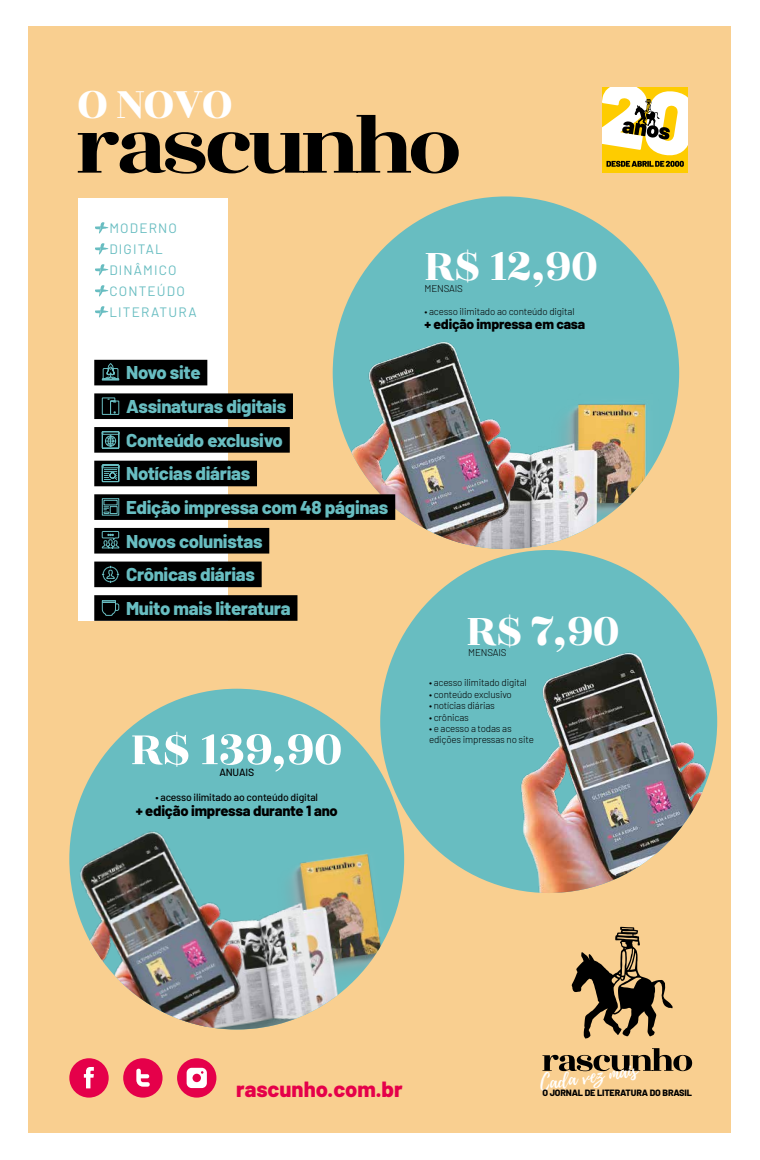
<style>
.page{position:relative;width:760px;height:1160px;background:#fff}
.page>*{position:absolute;margin:0;border:0;box-sizing:border-box;transform-origin:0 0}
.t1{font:51.2px "Rozha One";color:#fff}
.t2{font:48.1px "Rozha One";color:#fff}
.t3{font:47.8px "Rozha One";color:#fff}
.t4{font:800 21.9px "Barlow";color:#e5004a}
.t5{font:20.1px "Playlist Script";color:#fff}
.t6{font:800 18.5px/33.6px "Barlow";letter-spacing:-.015em;color:#68bdc1}
.t7{font:800 14.7px "Barlow";letter-spacing:-.015em;color:#000}
.t8{font:800 13.9px "Barlow";letter-spacing:-.015em;color:#000}
.t9{font:13.6px/21px "Barlow";letter-spacing:.085em;color:#68bdc1}
.t10{font:500 10.4px "Barlow";letter-spacing:-.015em;color:#000}
.t11{font:300 9.8px/11.4px "Barlow";letter-spacing:-.015em;color:#000}
.t12{font:800 9.1px "Barlow";letter-spacing:-.015em;color:#000}
</style>
<div class="page">
<div style="left:29px;top:27px;width:702px;height:1105px;background:#f9cf90"></div>
<div style="left:333px;top:196px;width:346px;height:353px;background:#68bdc1;border-radius:50%"></div>
<img style="left:525px;top:404px;width:134px;height:144px">
<img style="left:333px;top:313px;width:192px;height:236px">
<div style="left:602px;top:87px;width:85px;height:85px;background:#fecc00"></div>
<svg style="left:602px;top:87px;width:85px;height:80px"></svg>
<svg style="left:571px;top:926px;width:101px;height:112px"></svg>
<svg style="left:542px;top:1048px;width:150px;height:23px"></svg>
<svg style="left:78px;top:115px;width:381px;height:59px"></svg>
<div style="left:78px;top:198px;width:149px;height:423px;background:#fff"></div>
<div style="left:94px;top:360px;width:113px;height:25px;background:#000"></div>
<div style="left:94px;top:393px;width:199px;height:26px;background:#000"></div>
<div style="left:94px;top:427px;width:196px;height:25px;background:#000"></div>
<div style="left:94px;top:460px;width:163px;height:26px;background:#000"></div>
<div style="left:94px;top:494px;width:301px;height:26px;background:#000"></div>
<div style="left:94px;top:528px;width:175px;height:25px;background:#000"></div>
<div style="left:94px;top:561px;width:168px;height:26px;background:#000"></div>
<div style="left:94px;top:595px;width:203px;height:25px;background:#000"></div>
<svg style="left:95px;top:222px;width:13px;height:12px"></svg>
<svg style="left:95px;top:243px;width:13px;height:12px"></svg>
<svg style="left:95px;top:264px;width:13px;height:12px"></svg>
<svg style="left:95px;top:285px;width:13px;height:12px"></svg>
<svg style="left:95px;top:306px;width:13px;height:12px"></svg>
<svg style="left:102px;top:363px;width:17px;height:17px"></svg>
<svg style="left:102px;top:397px;width:17px;height:18px"></svg>
<svg style="left:102px;top:531px;width:17px;height:17px"></svg>
<svg style="left:102px;top:498px;width:17px;height:17px"></svg>
<svg style="left:102px;top:431px;width:17px;height:17px"></svg>
<svg style="left:102px;top:464px;width:17px;height:18px"></svg>
<svg style="left:102px;top:565px;width:17px;height:18px"></svg>
<svg style="left:102px;top:600px;width:17px;height:16px"></svg>
<div style="left:123px;top:1058px;width:39px;height:39px;background:#e5004a;border-radius:50%"></div>
<svg style="left:136px;top:1068px;width:14px;height:18px"></svg>
<div style="left:69px;top:1058px;width:40px;height:39px;background:#e5004a;border-radius:50%"></div>
<svg style="left:84px;top:1067px;width:10px;height:21px"></svg>
<div style="left:177px;top:1058px;width:39px;height:39px;background:#e5004a;border-radius:50%"></div>
<svg style="left:187px;top:1067px;width:20px;height:20px"></svg>
<div style="left:380px;top:550px;width:337px;height:343px;background:#68bdc1;border-radius:50%"></div>
<img style="left:463px;top:618px;width:254px;height:275px">
<div style="left:69px;top:688px;width:335px;height:341px;background:#68bdc1;border-radius:50%"></div>
<img style="left:263px;top:794px;width:130px;height:234px">
<img style="left:69px;top:790px;width:194px;height:239px">
<h3 class="t3" style="left:78px;top:71px;width:156px">O NOVO</h3>
<h3 class="t9" style="left:109px;top:216px;width:89px">MODERNO<br>DIGITAL<br>DINÂMICO<br>CONTEÚDO<br>LITERATURA</h3>
<h3 class="t6" style="left:126px;top:354px;width:264px">Novo site<br>Assinaturas digitais<br>Conteúdo exclusivo<br>Notícias diárias<br>Edição impressa com 48 páginas<br>Novos colunistas<br>Crônicas diárias<br>Muito mais literatura</h3>
<h1 class="t1" style="left:131px;top:713px;width:214px">R$ 139,90</h1>
<p class="t10" style="left:219px;top:765px;width:36px">ANUAIS</p>
<p class="t10" style="left:155px;top:789px;width:164px">• acesso ilimitado ao conteúdo digital</p>
<h3 class="t7" style="left:136px;top:800px;width:204px">+ edição impressa durante 1 ano</h3>
<h2 class="t2" style="left:424px;top:232px;width:175px">R$ 12,90</h2>
<p class="t11" style="left:424px;top:282px;width:40px">MENSAIS</p>
<p class="t11" style="left:424px;top:304px;width:152px">• acesso ilimitado ao conteúdo digital</p>
<h3 class="t8" style="left:424px;top:314px;width:162px">+ edição impressa em casa</h3>
<h2 class="t2" style="left:466px;top:596px;width:155px">R$ 7,90</h2>
<p class="t11" style="left:468px;top:646px;width:40px">MENSAIS</p>
<p class="t11" style="left:429px;top:676px;width:99px">• acesso ilimitado digital</p>
<p class="t11" style="left:429px;top:687px;width:84px">• conteúdo exclusivo</p>
<p class="t11" style="left:429px;top:699px;width:67px">• notícias diárias</p>
<p class="t11" style="left:429px;top:710px;width:41px">• crônicas</p>
<p class="t11" style="left:429px;top:722px;width:106px">• e acesso a todas as edições impressas no site</p>
<h3 class="t4" style="left:236px;top:1072px;width:168px">rascunho.com.br</h3>
<h3 class="t5" style="left:538px;top:1068px;width:100px;rotate:-8deg">Cada vez mais</h3>
<p class="t12" style="left:542px;top:1085px;width:151px">O JORNAL DE LITERATURA DO BRASIL</p>
</div>
